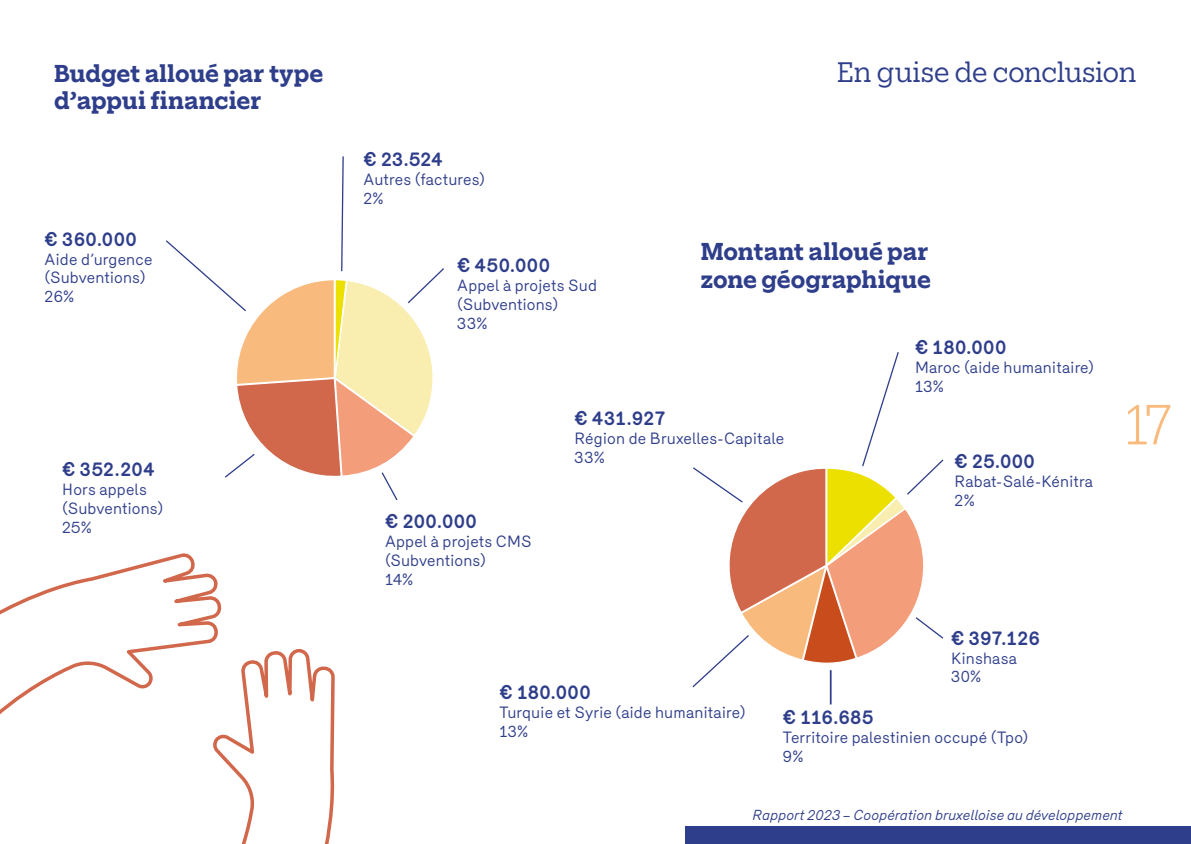
<style>
.page{position:relative;width:1191px;height:844px;background:#fff}
.page>*{position:absolute;margin:0;border:0;box-sizing:border-box;transform-origin:0 0}
.t1{font:300 52.5px "Elizeth";color:#f9bb7d}
.titre3{font:26.25px "Elizeth";letter-spacing:-.005em;color:#2f3e8b}
.titre3-2{font:700 22.75px/27.3px "Elizeth";letter-spacing:-.005em;color:#2f3e8b}
.body{font:700 19.25px "Merkury";letter-spacing:.02em;color:#2f3e8b}
.body-2{font:15.75px/18.9px "Merkury";letter-spacing:.01em;color:#2f3e8b}
.t2{font:italic 14px "Merkury";letter-spacing:.01em;color:#2f3e8b}
</style>
<div class="page">
<svg style="left:0;top:553px;width:222px;height:162px"></svg>
<svg style="left:66px;top:647px;width:269px;height:196px"></svg>
<div style="left:685px;top:826px;width:96px;height:17px;background:#2f3e8b"></div>
<div style="left:1029px;top:826px;width:83px;height:17px;background:#2f3e8b"></div>
<div style="left:781px;top:826px;width:83px;height:17px;background:#2f3e8b"></div>
<div style="left:1112px;top:826px;width:79px;height:17px;background:#2f3e8b"></div>
<div style="left:864px;top:826px;width:83px;height:17px;background:#2f3e8b"></div>
<div style="left:947px;top:826px;width:82px;height:17px;background:#2f3e8b"></div>
<svg style="left:166px;top:156px;width:278px;height:345px"></svg>
<svg style="left:692px;top:352px;width:252px;height:336px"></svg>
<hr style="left:830px;top:670px;width:1px;height:34px;background:#2f3e8b">
<p class="titre3-2" style="left:54px;top:58px;width:271px">Budget alloué par type d’appui financier</p>
<p class="body" style="left:45px;top:224px;width:94px">€ 360.000</p>
<p class="body-2" style="left:45px;top:248px;width:109px">Aide d’urgence (Subventions)<br>26%</p>
<p class="body" style="left:62px;top:454px;width:94px">€ 352.204</p>
<p class="body-2" style="left:62px;top:478px;width:102px">Hors appels (Subventions)<br>25%</p>
<p class="body" style="left:363px;top:145px;width:81px">€ 23.524</p>
<p class="body-2" style="left:363px;top:169px;width:123px">Autres (factures)<br>2%</p>
<p class="body" style="left:457px;top:251px;width:94px">€ 450.000</p>
<p class="body-2" style="left:457px;top:275px;width:141px">Appel à projets Sud (Subventions)<br>33%</p>
<p class="titre3" style="left:837px;top:53px;width:301px">En guise de conclusion</p>
<p class="titre3-2" style="left:700px;top:237px;width:232px">Montant alloué par zone géographique</p>
<p class="body" style="left:915px;top:332px;width:93px">€ 180.000</p>
<p class="body-2" style="left:915px;top:356px;width:181px">Maroc (aide humanitaire)<br>13%</p>
<p class="body" style="left:385px;top:506px;width:93px">€ 200.000</p>
<p class="body-2" style="left:385px;top:530px;width:148px">Appel à projets CMS (Subventions)<br>14%</p>
<p class="body" style="left:574px;top:404px;width:92px">€ 431.927</p>
<p class="body-2" style="left:574px;top:428px;width:211px">Région de Bruxelles-Capitale</p>
<p class="body-2" style="left:574px;top:446px;width:32px">33%</p>
<p class="body" style="left:954px;top:446px;width:82px">€ 25.000</p>
<p class="body-2" style="left:954px;top:470px;width:140px">Rabat-Salé-Kénitra<br>2%</p>
<p class="body" style="left:951px;top:623px;width:90px">€ 397.126</p>
<p class="body-2" style="left:951px;top:647px;width:67px">Kinshasa</p>
<p class="body-2" style="left:951px;top:665px;width:32px">30%</p>
<p class="body" style="left:499px;top:677px;width:93px">€ 180.000</p>
<p class="body-2" style="left:499px;top:701px;width:248px">Turquie et Syrie (aide humanitaire)<br>13%</p>
<p class="body" style="left:783px;top:702px;width:92px">€ 116.685</p>
<p class="body-2" style="left:783px;top:726px;width:247px">Territoire palestinien occupé (Tpo)<br>9%</p>
<h1 class="t1" style="left:1126px;top:387px;width:47px">17</h1>
<p class="t2" style="left:753px;top:804px;width:372px">Rapport 2023 – Coopération bruxelloise au développement</p>
</div>
